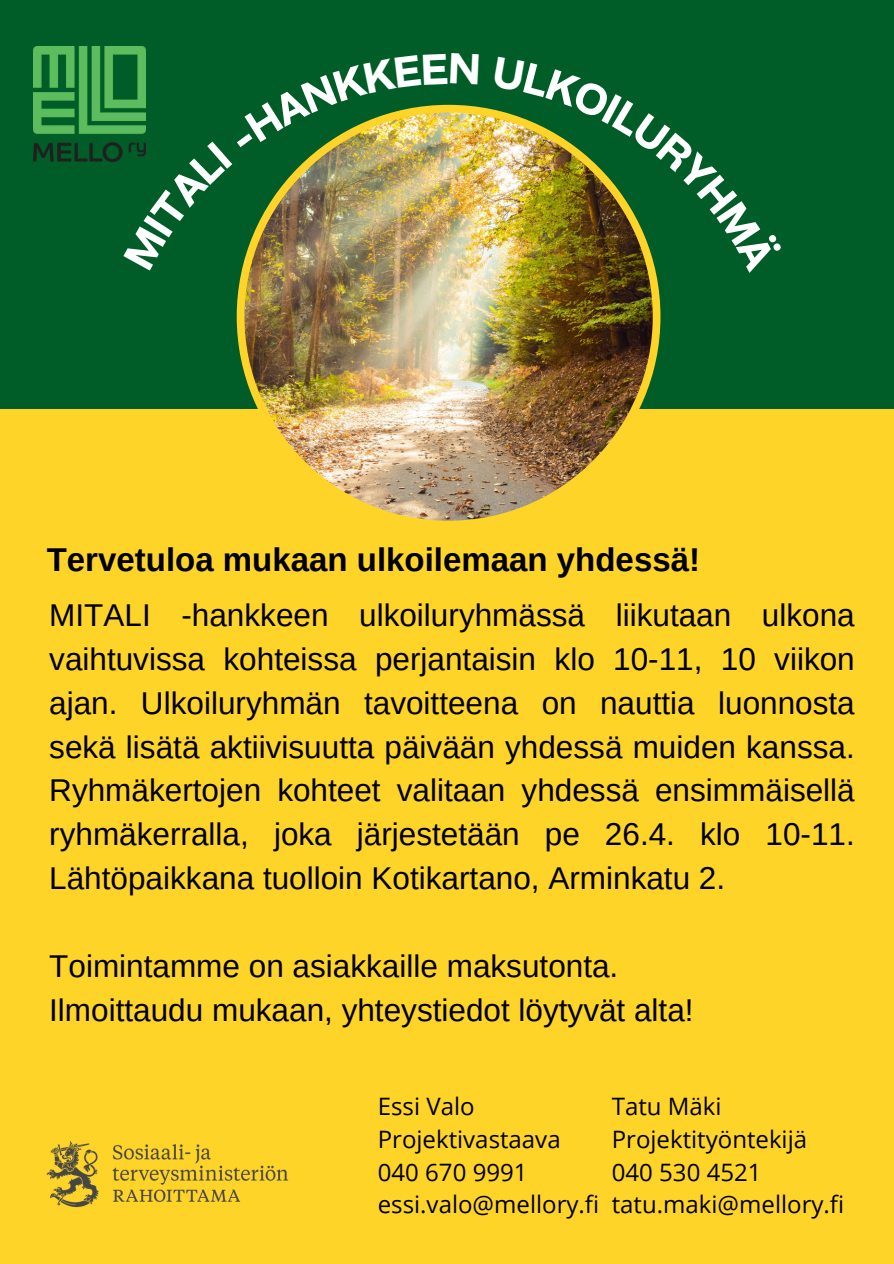
<style>
.page{position:relative;width:894px;height:1264px;background:#fff}
.page>*{position:absolute;margin:0;border:0;box-sizing:border-box;transform-origin:0 0}
.t1{font:700 33px "Arimo";color:#000}
.t2{font:31.5px/43.8px "Arimo";color:#000;text-align:justify}
.t3{font:24px/32.7px "Open Sans";color:#000}
</style>
<div class="page">
<div style="left:0;top:0;width:893px;height:1263px;background:#005d28"></div>
<div style="left:0;top:409px;width:893px;height:854px;background:#ffd429"></div>
<img style="left:237px;top:107px;width:423px;height:414px">
<img style="left:33px;top:47px;width:113px;height:114px">
<img style="left:46px;top:1141px;width:243px;height:67px">
<img style="left:123px;top:53px;width:356px;height:217px">
<img style="left:493px;top:107px;width:167px;height:166px">
<h2 class="t1" style="left:47px;top:541px;width:654px">Tervetuloa mukaan ulkoilemaan yhdessä!</h2>
<p class="t2" style="left:49px;top:593px;width:806px">MITALI -hankkeen ulkoiluryhmässä liikutaan ulkona vaihtuvissa kohteissa perjantaisin klo 10-11, 10 viikon ajan. Ulkoiluryhmän tavoitteena on nauttia luonnosta sekä lisätä aktiivisuutta päivään yhdessä muiden kanssa.<br>Ryhmäkertojen kohteet valitaan yhdessä ensimmäisellä ryhmäkerralla, joka järjestetään pe 26.4. klo 10-11.<br>Lähtöpaikkana tuolloin Kotikartano, Arminkatu 2.</p>
<p class="t2" style="left:49px;top:944px;width:645px">Toimintamme on asiakkaille maksutonta.<br>Ilmoittaudu mukaan, yhteystiedot löytyvät alta!</p>
<p class="t3" style="left:377px;top:1089px;width:223px">Essi Valo<br>Projektivastaava<br>040 670 9991 essi.valo@mellory.fi</p>
<p class="t3" style="left:611px;top:1089px;width:234px">Tatu Mäki<br>Projektityöntekijä<br>040 530 4521 tatu.maki@mellory.fi</p>
</div>
